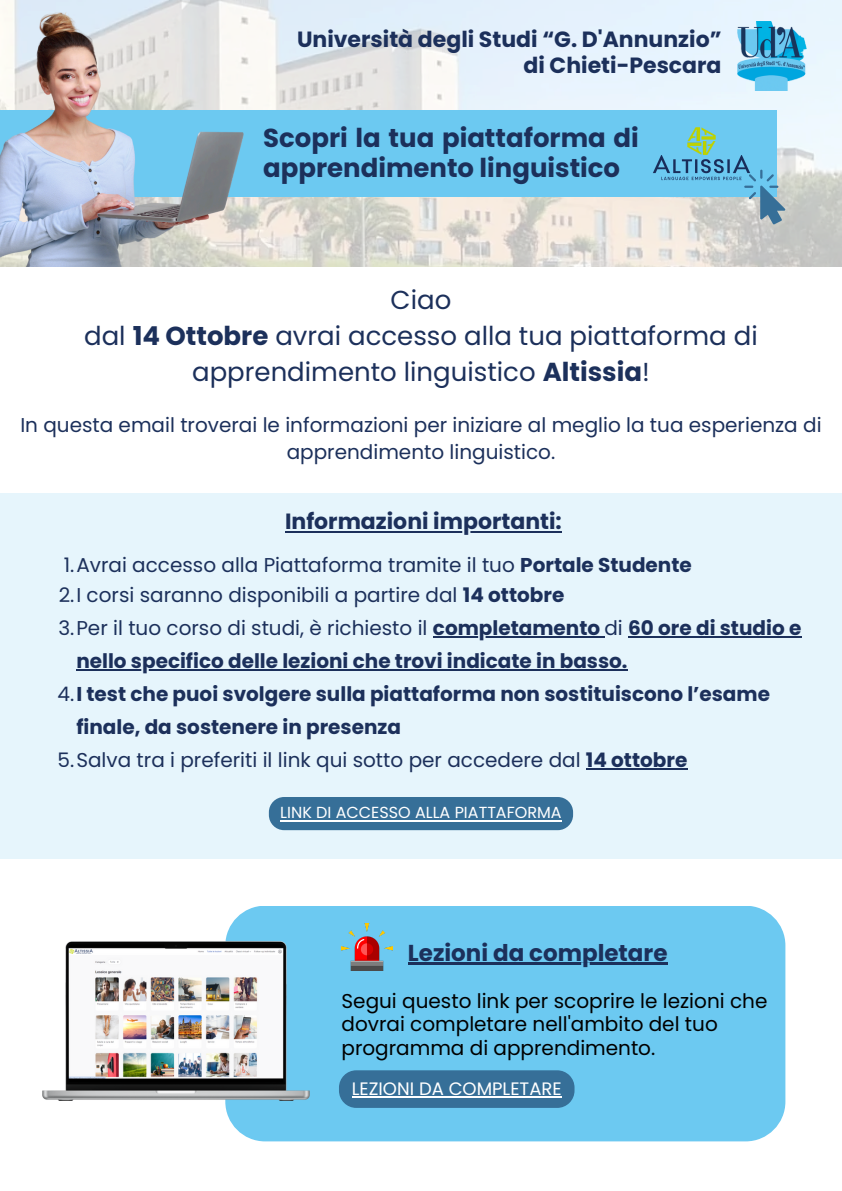
<style>
.page{position:relative;width:842px;height:1191px;background:#fff}
.page>*{position:absolute;margin:0;border:0;box-sizing:border-box;transform-origin:0 0}
.t1{font:26px/36px "Poppins";color:#1c305b;text-align:center}
.t2{font:700 26px/30px "Poppins";color:#1c305b}
.t3{font:700 23px "Poppins";color:#1c305b}
.t4{font:700 22px/25.5px "Poppins";color:#1c305b;text-align:right}
.t5{font:20px/27.8px "Poppins";color:#1c305b;text-align:center}
.t6{font:700 20px "Poppins";color:#1c305b}
.t7{font:20px/23.2px "Poppins";color:#000}
.t8{font:18px "Poppins";color:#fff}
.t9{font:16px "Poppins";color:#fff}
.s1{font-weight:700}
.s2{font-weight:400}
</style>
<div class="page">
<img style="left:379px;top:0;width:463px;height:266px">
<div style="left:0;top:110px;width:776px;height:87px;background:#6cc9f1"></div>
<img style="left:0;top:0;width:379px;height:266px">
<div style="left:0;top:493px;width:842px;height:365px;background:#e6f5fc"></div>
<img style="left:731px;top:21px;width:90px;height:70px">
<img style="left:653px;top:127px;width:109px;height:54px">
<svg style="left:744px;top:170px;width:41px;height:54px"></svg>
<div style="left:225px;top:905px;width:560px;height:236px;background:#6cc9f1;border-radius:40px"></div>
<img style="left:342px;top:923px;width:50px;height:47px">
<hr style="left:285px;top:531px;width:277px;height:1px;background:#1c305b">
<hr style="left:433px;top:636px;width:171px;height:1px;background:#1c305b">
<hr style="left:628px;top:636px;width:173px;height:1px;background:#1c305b">
<hr style="left:76px;top:669px;width:552px;height:1px;background:#1c305b">
<hr style="left:586px;top:768px;width:101px;height:1px;background:#1c305b">
<div style="left:269px;top:797px;width:304px;height:33px;background:#366f98;border-radius:15px"></div>
<hr style="left:280px;top:819px;width:282px;height:2px;background:#fff">
<svg style="left:339px;top:1070px;width:235px;height:37px"></svg>
<hr style="left:352px;top:1096px;width:210px;height:1px;background:#fff">
<hr style="left:408px;top:962px;width:260px;height:2px;background:#1c305b">
<img style="left:42px;top:941px;width:267px;height:159px">
<p class="t4" style="left:297px;top:27px;width:426px">Università degli Studi “G. D'Annunzio” di Chieti-Pescara</p>
<p class="t2" style="left:263px;top:123px;width:377px">Scopri la tua piattaforma di apprendimento linguistico</p>
<p class="t1" style="left:84px;top:281px;width:675px">Ciao<br>dal <span class="s1">14 Ottobre</span> avrai accesso alla tua piattaforma di apprendimento linguistico <span class="s1">Altissia</span>!</p>
<p class="t5" style="left:20px;top:410px;width:803px">In questa email troverai le informazioni per iniziare al meglio la tua esperienza di apprendimento linguistico.</p>
<h1 class="t4" style="left:285px;top:509px;width:278px">Informazioni importanti:</h1>
<p class="t5" style="left:64px;top:550px;width:630px">1.Avrai accesso alla Piattaforma tramite il tuo <span class="s1">Portale Studente</span></p>
<p class="t5" style="left:59px;top:580px;width:507px">2.I corsi saranno disponibili a partire dal <span class="s1">14 ottobre</span></p>
<h2 class="t5" style="left:58px;top:613px;width:744px">3.Per il tuo corso di studi, è richiesto il <span class="s1">completamento</span> di <span class="s1">60 ore di studio e</span></h2>
<h3 class="t6" style="left:76px;top:646px;width:553px">nello specifico delle lezioni che trovi indicate in basso.</h3>
<h3 class="t6" style="left:58px;top:679px;width:714px"><span class="s2">4.</span>I test che puoi svolgere sulla piattaforma non sostituiscono l’esame</h3>
<h3 class="t6" style="left:76px;top:712px;width:326px">finale, da sostenere in presenza</h3>
<p class="t5" style="left:58px;top:745px;width:631px">5.Salva tra i preferiti il link qui sotto per accedere dal <span class="s1">14 ottobre</span></p>
<p class="t9" style="left:280px;top:801px;width:283px">LINK DI ACCESSO ALLA PIATTAFORMA</p>
<h5 class="t3" style="left:408px;top:936px;width:261px">Lezioni da completare</h5>
<p class="t7" style="left:342px;top:989px;width:427px">Segui questo link per scoprire le lezioni che dovrai completare nell'ambito del tuo programma di apprendimento.</p>
<h3 class="t8" style="left:352px;top:1075px;width:211px">LEZIONI DA COMPLETARE</h3>
</div>
